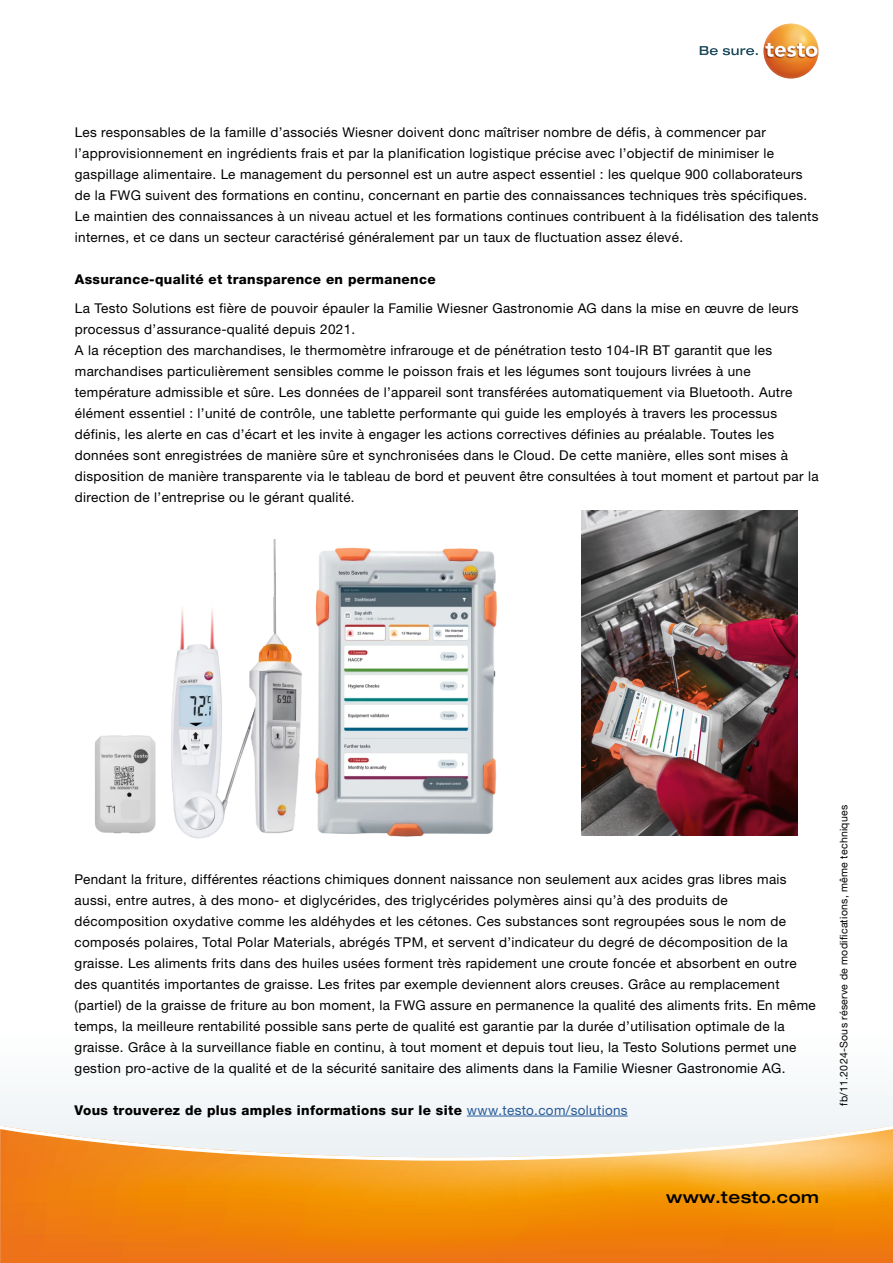
<style>
.page{position:relative;width:893px;height:1263px;background:#fff}
.page>*{position:absolute;margin:0;border:0;box-sizing:border-box;transform-origin:0 0}
.t1{font:500 expanded 16.5px "Helvetica Neue LTW1 G";letter-spacing:.025em;color:#000}
.t2{font:13.5px/21px "Helvetica Neue LTW1 G";letter-spacing:.025em;color:#000}
.t3{font:800 13.5px "Helvetica Neue LTW1 G";letter-spacing:.025em;color:#000}
.t4{font:10.5px "Helvetica Neue LTW1 G";letter-spacing:.025em;color:#000}
.s1{font-weight:400;color:#275b9b}
</style>
<div class="page">
<div style="left:0;top:1028px;width:893px;height:235px;background:#f8fafb"></div>
<svg style="left:0;top:1116px;width:893px;height:147px"></svg>
<svg style="left:700px;top:46px;width:58px;height:9px"></svg>
<img style="left:763px;top:23px;width:56px;height:56px;border-radius:28px">
<img style="left:95px;top:539px;width:402px;height:300px">
<img style="left:581px;top:511px;width:216px;height:324px">
<hr style="left:467px;top:1116px;width:161px;height:1px;background:#275b9b">
<p class="t2" style="left:75px;top:122px;width:745px">Les responsables de la famille d’associés Wiesner doivent donc maîtriser nombre de défis, à commencer par l’approvisionnement en ingrédients frais et par la planification logistique précise avec l’objectif de minimiser le gaspillage alimentaire. Le management du personnel est un autre aspect essentiel : les quelque 900 collaborateurs de la FWG suivent des formations en continu, concernant en partie des connaissances techniques très spécifiques.<br>Le maintien des connaissances à un niveau actuel et les formations continues contribuent à la fidélisation des talents internes, et ce dans un secteur caractérisé généralement par un taux de fluctuation assez élevé.</p>
<p class="t3" style="left:75px;top:271px;width:362px">Assurance-qualité et transparence en permanence</p>
<p class="t2" style="left:75px;top:297px;width:745px">La Testo Solutions est fière de pouvoir épauler la Familie Wiesner Gastronomie AG dans la mise en œuvre de leurs processus d’assurance-qualité depuis 2021.<br>A la réception des marchandises, le thermomètre infrarouge et de pénétration testo 104-IR BT garantit que les marchandises particulièrement sensibles comme le poisson frais et les légumes sont toujours livrées à une température admissible et sûre. Les données de l’appareil sont transférées automatiquement via Bluetooth. Autre élément essentiel : l’unité de contrôle, une tablette performante qui guide les employés à travers les processus définis, les alerte en cas d’écart et les invite à engager les actions correctives définies au préalable. Toutes les données sont enregistrées de manière sûre et synchronisées dans le Cloud. De cette manière, elles sont mises à disposition de manière transparente via le tableau de bord et peuvent être consultées à tout moment et partout par la direction de l’entreprise ou le gérant qualité.</p>
<p class="t2" style="left:75px;top:868px;width:743px">Pendant la friture, différentes réactions chimiques donnent naissance non seulement aux acides gras libres mais aussi, entre autres, à des mono- et diglycérides, des triglycérides polymères ainsi qu’à des produits de décomposition oxydative comme les aldéhydes et les cétones. Ces substances sont regroupées sous le nom de composés polaires, Total Polar Materials, abrégés TPM, et servent d’indicateur du degré de décomposition de la graisse. Les aliments frits dans des huiles usées forment très rapidement une croute foncée et absorbent en outre des quantités importantes de graisse. Les frites par exemple deviennent alors creuses. Grâce au remplacement (partiel) de la graisse de friture au bon moment, la FWG assure en permanence la qualité des aliments frits. En même temps, la meilleure rentabilité possible sans perte de qualité est garantie par la durée d’utilisation optimale de la graisse. Grâce à la surveillance fiable en continu, à tout moment et depuis tout lieu, la Testo Solutions permet une gestion pro-active de la qualité et de la sécurité sanitaire des aliments dans la Familie Wiesner Gastronomie AG.</p>
<p class="t3" style="left:75px;top:1102px;width:555px">Vous trouverez de plus amples informations sur le site <span class="s1">www.testo.com/solutions</span></p>
<p class="t4" style="left:837px;top:1106px;width:302px;rotate:-90deg">fb/11.2024-Sous réserve de modifications, même techniques</p>
<p class="t1" style="left:666px;top:1187px;width:154px">www.testo.com</p>
</div>
